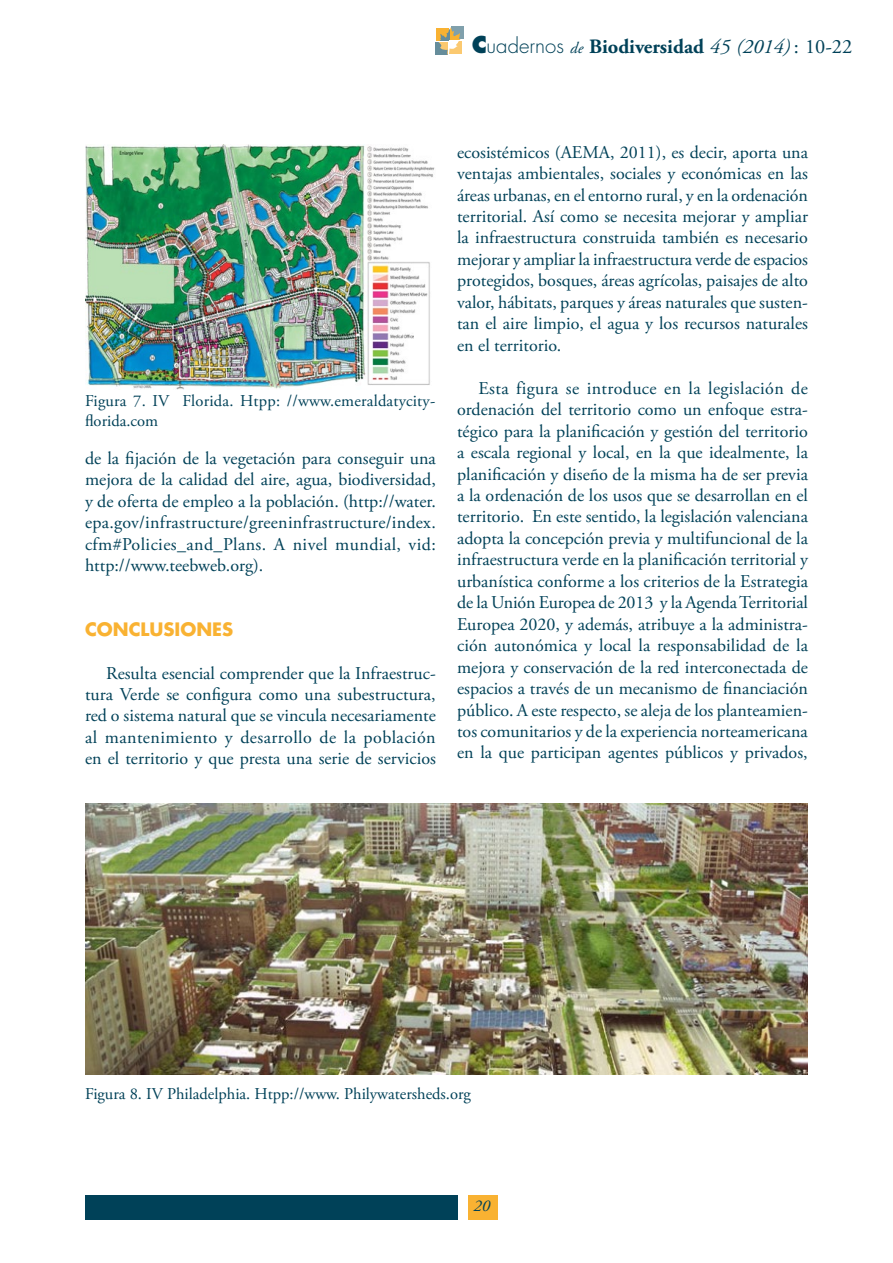
<style>
.page{position:relative;width:893px;height:1263px;background:#fff}
.page>*{position:absolute;margin:0;border:0;box-sizing:border-box;transform-origin:0 0}
.t1{font:700 20.4px "Adobe Garamond Pro";color:#004158}
.t2{font:18px/21.5px "Adobe Garamond Pro";color:#004158;text-align:justify}
.t3{font:700 18px "Futura";color:#f9b232}
.t4{font:16.5px/19.8px "Adobe Garamond Pro";color:#004158}
.t5{font:italic 16.5px "Adobe Garamond Pro";color:#004158}
.s1{font-family:"Futura";font-weight:800;font-size:22.65px}
.s2{font-family:"Futura";font-weight:300}
.s3{font-weight:400;font-style:italic;font-size:15.9px}
.s4{font-weight:400;font-style:italic}
.s5{font-weight:400}
</style>
<div class="page">
<div style="left:437px;top:28px;width:12px;height:13px;background:#f9b232"></div>
<div style="left:451px;top:27px;width:12px;height:12px;background:#80a0ac"></div>
<div style="left:435px;top:42px;width:13px;height:13px;background:#668d9b"></div>
<div style="left:449px;top:41px;width:13px;height:12px;background:#fbc970"></div>
<svg style="left:438px;top:27px;width:22px;height:28px"></svg>
<div style="left:85px;top:1195px;width:373px;height:25px;background:#004158"></div>
<div style="left:468px;top:1195px;width:29px;height:25px;background:#f9b232"></div>
<img style="left:85px;top:145px;width:350px;height:245px">
<img style="left:86px;top:803px;width:722px;height:271px">
<p class="t1" style="left:472px;top:34px;width:382px"><span class="s1">C</span><span class="s2">uadernos</span> <span class="s3">de</span> Biodiversidad <span class="s4">45 (2014)</span> <span class="s5">: 10-22</span></p>
<p class="t4" style="left:85px;top:392px;width:352px">Figura 7. IV Florida. Htpp: //www.emeraldatycity&shy;florida.com</p>
<p class="t2" style="left:85px;top:448px;width:352px">de la fijación de la vegetación para conseguir una mejora de la calidad del aire, agua, biodiversidad, y de oferta de empleo a la población. (http://water. epa.gov/infrastructure/greeninfrastructure/index. cfm#Policies_and_Plans. A nivel mundial, vid: http://www.teebweb.org).</p>
<p class="t3" style="left:85px;top:616px;width:150px">CONCLUSIONES</p>
<p class="t2" style="left:85px;top:663px;width:352px;text-indent:21px">Resulta esencial comprender que la Infraestruc&shy;tura Verde se configura como una subestructura, red o sistema natural que se vincula necesariamente al mantenimiento y desarrollo de la población en el territorio y que presta una serie de servicios</p>
<p class="t2" style="left:457px;top:142px;width:352px">ecosistémicos (AEMA, 2011), es decir, aporta una ventajas ambientales, sociales y económicas en las áreas urbanas, en el entorno rural, y en la ordenación territorial. Así como se necesita mejorar y ampliar la infraestructura construida también es necesario mejorar y ampliar la infraestructura verde de espacios protegidos, bosques, áreas agrícolas, paisajes de alto valor, hábitats, parques y áreas naturales que susten&shy;tan el aire limpio, el agua y los recursos naturales en el territorio.</p>
<p class="t2" style="left:457px;top:378px;width:353px;text-indent:21px">Esta figura se introduce en la legislación de ordenación del territorio como un enfoque estra&shy;tégico para la planificación y gestión del territorio a escala regional y local, en la que idealmente, la planificación y diseño de la misma ha de ser previa a la ordenación de los usos que se desarrollan en el territorio. En este sentido, la legislación valenciana adopta la concepción previa y multifuncional de la infraestructura verde en la planificación territorial y urbanística conforme a los criterios de la Estrategia de la Unión Europea de 2013 y la Agenda Territorial Europea 2020, y además, atribuye a la administra&shy;ción autonómica y local la responsabilidad de la mejora y conservación de la red interconectada de espacios a través de un mecanismo de financiación público. A este respecto, se aleja de los planteamien&shy;tos comunitarios y de la experiencia norteamericana en la que participan agentes públicos y privados,</p>
<p class="t4" style="left:85px;top:1084px;width:388px">Figura 8. IV Philadelphia. Htpp://www. Philywatersheds.org</p>
<p class="t5" style="left:474px;top:1195px;width:18px">20</p>
</div>
